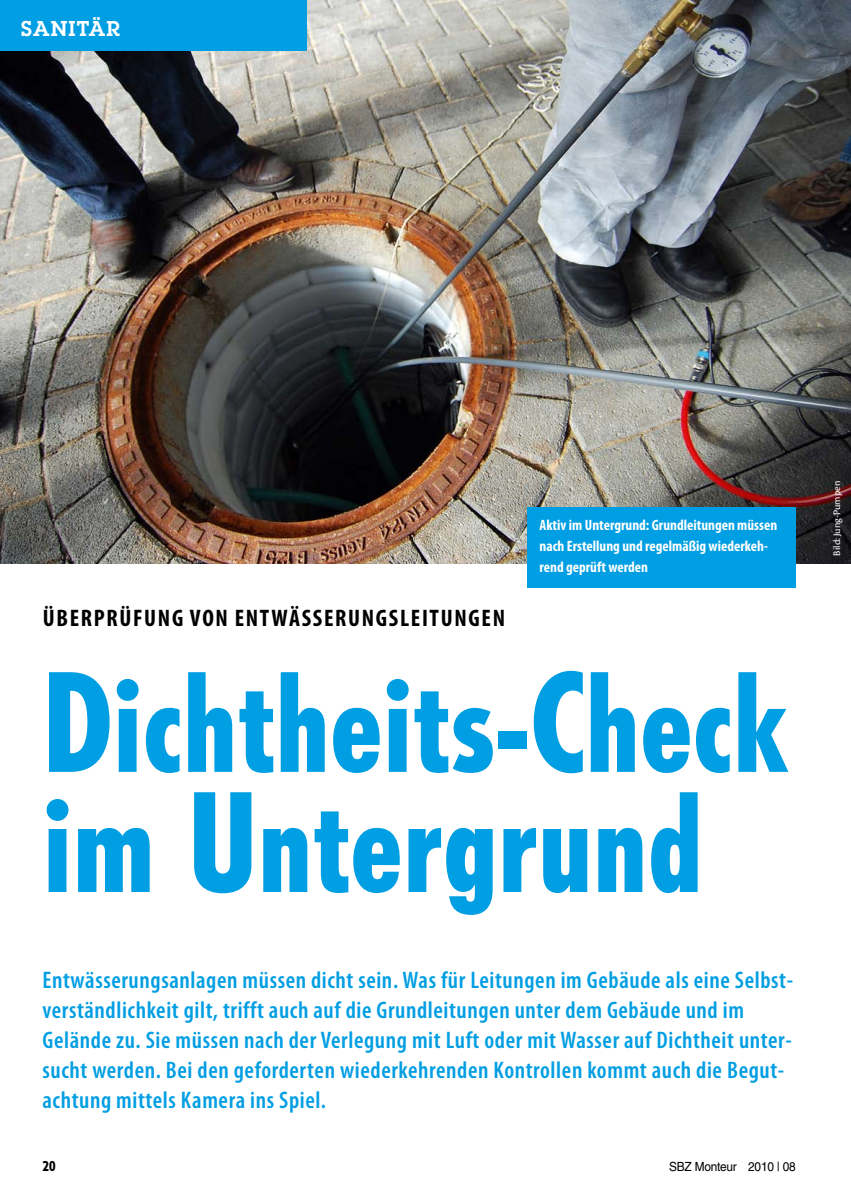
<style>
.page{position:relative;width:851px;height:1204px;background:#fff}
.page>*{position:absolute;margin:0;border:0;box-sizing:border-box;transform-origin:0 0}
.t1{font:800 condensed 135px/120px "Tempo Std";color:#009ee3}
.t2{font:600 condensed 24px/30px "Myriad Pro";letter-spacing:.025em;color:#009ee3}
.t3{font:700 condensed 24px "Myriad Pro";letter-spacing:.07em;color:#000}
.t4{font:600 21px "Lubalin Graph Std";letter-spacing:.05em;color:#fff}
.t5{font:700 condensed 15px/21px "Myriad Pro";color:#fff}
.t6{font:800 condensed 13.5px "Tempo Std";color:#000}
.t7{font:12.6px "Helvetica LT Std";letter-spacing:-.02em;color:#000;scale:.94 1}
.t8{font:10.5px "Cronos Pro";color:#fff}
</style>
<div class="page">
<img style="left:0;top:0;width:850px;height:563px">
<div style="left:0;top:0;width:306px;height:51px;background:#009ee3"></div>
<div style="left:526px;top:507px;width:269px;height:80px;background:#009ee3"></div>
<p class="t4" style="left:21px;top:15px;width:100px">SANITÄR</p>
<p class="t3" style="left:43px;top:603px;width:463px">Überprüfung von Entwässerungsleitungen</p>
<p class="t5" style="left:539px;top:514px;width:239px">Aktiv im Untergrund: Grundleitungen müssen nach Erstellung und regelmäßig wiederkeh&shy;rend geprüft werden</p>
<h1 class="t1" style="left:43px;top:661px;width:744px">Dichtheits-Check im Untergrund</h1>
<p class="t2" style="left:43px;top:964px;width:752px">Entwässerungsanlagen müssen dicht sein. Was für Leitungen im Gebäude als eine Selbst&shy;verständlichkeit gilt, trifft auch auf die Grundleitungen unter dem Gebäude und im Gelände zu. Sie müssen nach der Verlegung mit Luft oder mit Wasser auf Dichtheit unter&shy;sucht werden. Bei den geforderten wiederkehrenden Kontrollen kommt auch die Begut&shy;achtung mittels Kamera ins Spiel.</p>
<p class="t6" style="left:43px;top:1157px;width:14px">20</p>
<p class="t7" style="left:669px;top:1158px;width:136px">SBZ Monteur 2010 | 08</p>
<p class="t8" style="left:830px;top:555px;width:76px;rotate:-90deg">Bild: Jung-Pumpen</p>
</div>
